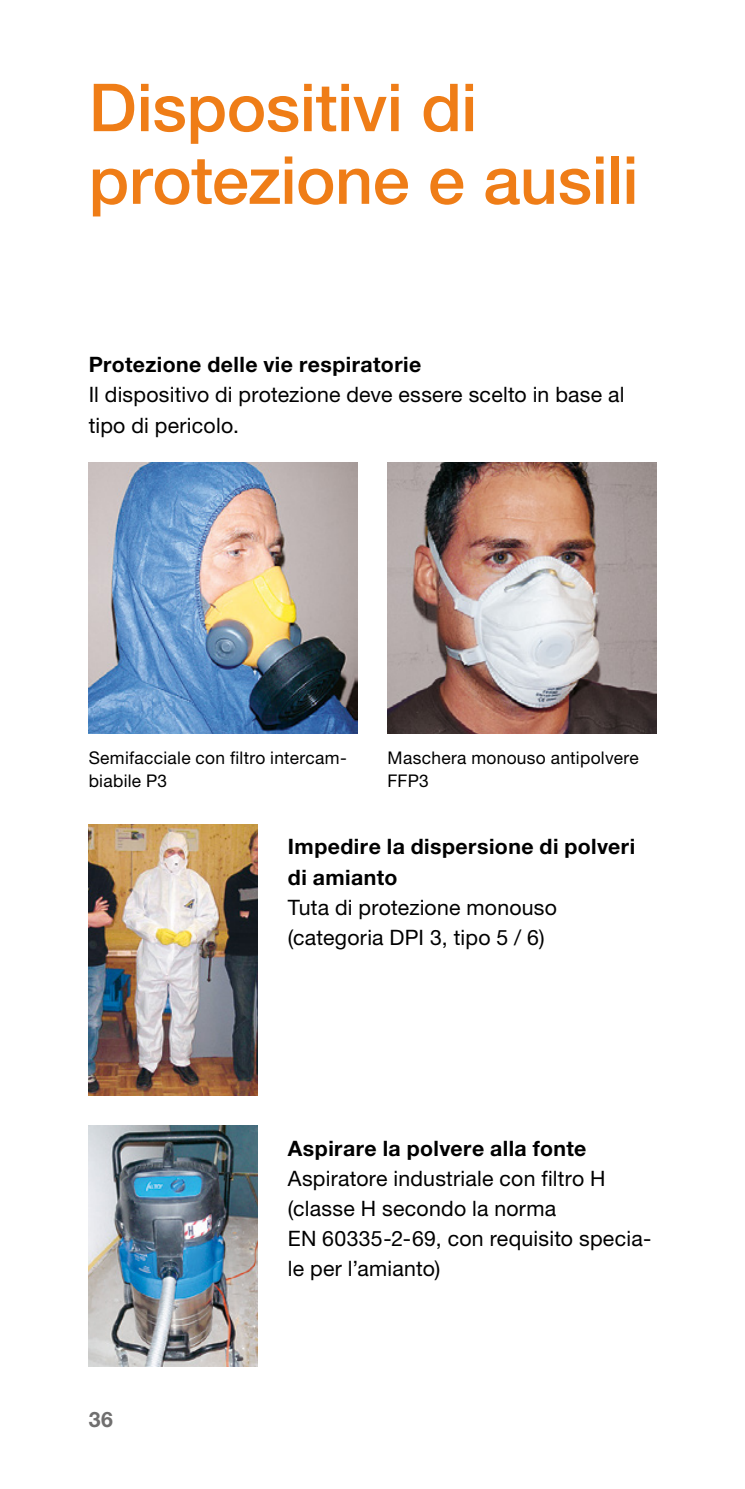
<style>
.page{position:relative;width:745px;height:1489px;background:#fff}
.page>*{position:absolute;margin:0;border:0;box-sizing:border-box;transform-origin:0 0}
.t1{font:500 66.25px/72.5px "Helvetica Neue LT Std";letter-spacing:-.005em;color:#ef7d17}
.t2{font:21.25px/30px "Helvetica Neue LT Std";letter-spacing:.01em;color:#000}
.t3{font:700 21.25px/30px "Helvetica Neue LT Std";letter-spacing:.02em;color:#000}
.t4{font:700 21.25px "Helvetica Neue LT Std";color:#706f6f}
.t5{font:17.5px/23px "Helvetica Neue LT Std";letter-spacing:.015em;color:#000}
</style>
<div class="page">
<img style="left:89px;top:462px;width:268px;height:271px">
<img style="left:387px;top:462px;width:269px;height:271px">
<img style="left:89px;top:824px;width:168px;height:271px">
<img style="left:89px;top:1125px;width:168px;height:241px">
<h1 class="t1" style="left:89px;top:71px;width:551px">Dispositivi di protezione e ausili</h1>
<p class="t3" style="left:89px;top:349px;width:334px">Protezione delle vie respiratorie</p>
<p class="t2" style="left:89px;top:379px;width:537px">Il dispositivo di protezione deve essere scelto in base al tipo di pericolo.</p>
<p class="t5" style="left:89px;top:746px;width:259px">Semifacciale con filtro intercam&shy;biabile P3</p>
<p class="t5" style="left:387px;top:746px;width:252px">Maschera monouso antipolvere<br>FFP3</p>
<p class="t3" style="left:288px;top:831px;width:348px">Impedire la dispersione di polveri di amianto</p>
<p class="t2" style="left:288px;top:891px;width:270px">Tuta di protezione monouso (categoria DPI 3, tipo 5 / 6)</p>
<p class="t4" style="left:89px;top:1405px;width:26px">36</p>
<p class="t3" style="left:288px;top:1132px;width:300px">Aspirare la polvere alla fonte</p>
<p class="t2" style="left:288px;top:1162px;width:364px">Aspiratore industriale con filtro H (classe H secondo la norma<br>EN 60335-2-69, con requisito specia&shy;le per l’amianto)</p>
</div>
